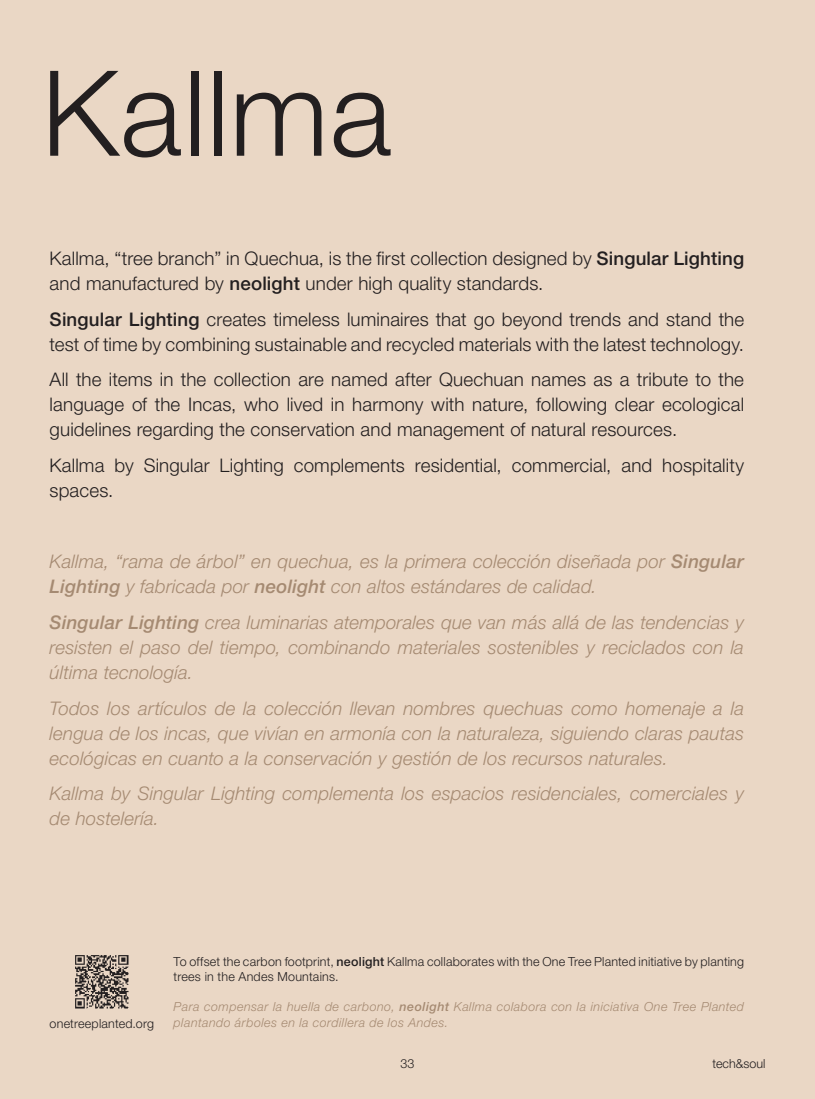
<style>
.page{position:relative;width:815px;height:1099px;background:#fff}
.page>*{position:absolute;margin:0;border:0;box-sizing:border-box;transform-origin:0 0}
.t1{font:300 118.75px "Helvetica Neue LT Std";letter-spacing:.01em;color:#231f20}
.t2{font:italic 300 18.75px/25px "Helvetica Neue LT Std";letter-spacing:.005em;color:#a58a72}
.t3{font:300 18.75px/25px "Helvetica Neue LT Std";letter-spacing:.005em;color:#231f20}
.t4{font:300 12.5px/15px "Helvetica Neue LT Std";letter-spacing:.015em;color:#231f20}
.t5{font:italic 300 12.5px "Helvetica Neue LT Std";letter-spacing:.035em;color:#a58a72}
.s1{font-weight:500}
</style>
<div class="page">
<div style="left:0;top:0;width:815px;height:1098px;background:#ead7c5"></div>
<img style="left:75px;top:955px;width:54px;height:54px">
<h1 class="t1" style="left:42px;top:41px;width:351px">Kallma</h1>
<p class="t3" style="left:50px;top:245px;width:696px">Kallma, “tree branch” in Quechua, is the first collection designed by <span class="s1">Singular Lighting </span>and manufactured by <span class="s1">neolight</span> under high quality standards.</p>
<p class="t3" style="left:50px;top:306px;width:696px"><span class="s1">Singular Lighting</span> creates timeless luminaires that go beyond trends and stand the test of time by combining sustainable and recycled materials with the latest technology.</p>
<p class="t3" style="left:50px;top:367px;width:696px;text-align:justify">All the items in the collection are named after Quechuan names as a tribute to the language of the Incas, who lived in harmony with nature, following clear ecological guidelines regarding the conservation and management of natural resources.</p>
<p class="t3" style="left:50px;top:452px;width:696px">Kallma by Singular Lighting complements residential, commercial, and hospitality spaces.</p>
<p class="t2" style="left:50px;top:549px;width:696px">Kallma, “rama de árbol” en quechua, es la primera colección diseñada por <span class="s1">Singular<br>Lighting</span> y fabricada por <span class="s1">neolight</span> con altos estándares de calidad.</p>
<p class="t2" style="left:50px;top:609px;width:696px;text-align:justify"><span class="s1">Singular Lighting</span> crea luminarias atemporales que van más allá de las tendencias y resisten el paso del tiempo, combinando materiales sostenibles y reciclados con la última tecnología.</p>
<p class="t2" style="left:50px;top:695px;width:696px;text-align:justify">Todos los artículos de la colección llevan nombres quechuas como homenaje a la lengua de los incas, que vivían en armonía con la naturaleza, siguiendo claras pautas ecológicas en cuanto a la conservación y gestión de los recursos naturales.</p>
<p class="t2" style="left:50px;top:781px;width:696px">Kallma by Singular Lighting complementa los espacios residenciales, comerciales y de hostelería.</p>
<p class="t4" style="left:174px;top:953px;width:572px">To offset the carbon footprint, <span class="s1">neolight</span> Kallma collaborates with the One Tree Planted initiative by planting trees in the Andes Mountains.</p>
<p class="t5" style="left:174px;top:999px;width:572px">Para compensar la huella de carbono, <span class="s1">neolight</span> Kallma colabora con la iniciativa One Tree Planted</p>
<p class="t4" style="left:50px;top:1015px;width:106px">onetreeplanted.org</p>
<p class="t5" style="left:174px;top:1014px;width:276px">plantando árboles en la cordillera de los Andes.</p>
<p class="t4" style="left:401px;top:1055px;width:15px">33</p>
<p class="t4" style="left:712px;top:1055px;width:55px">tech&amp;soul</p>
</div>
